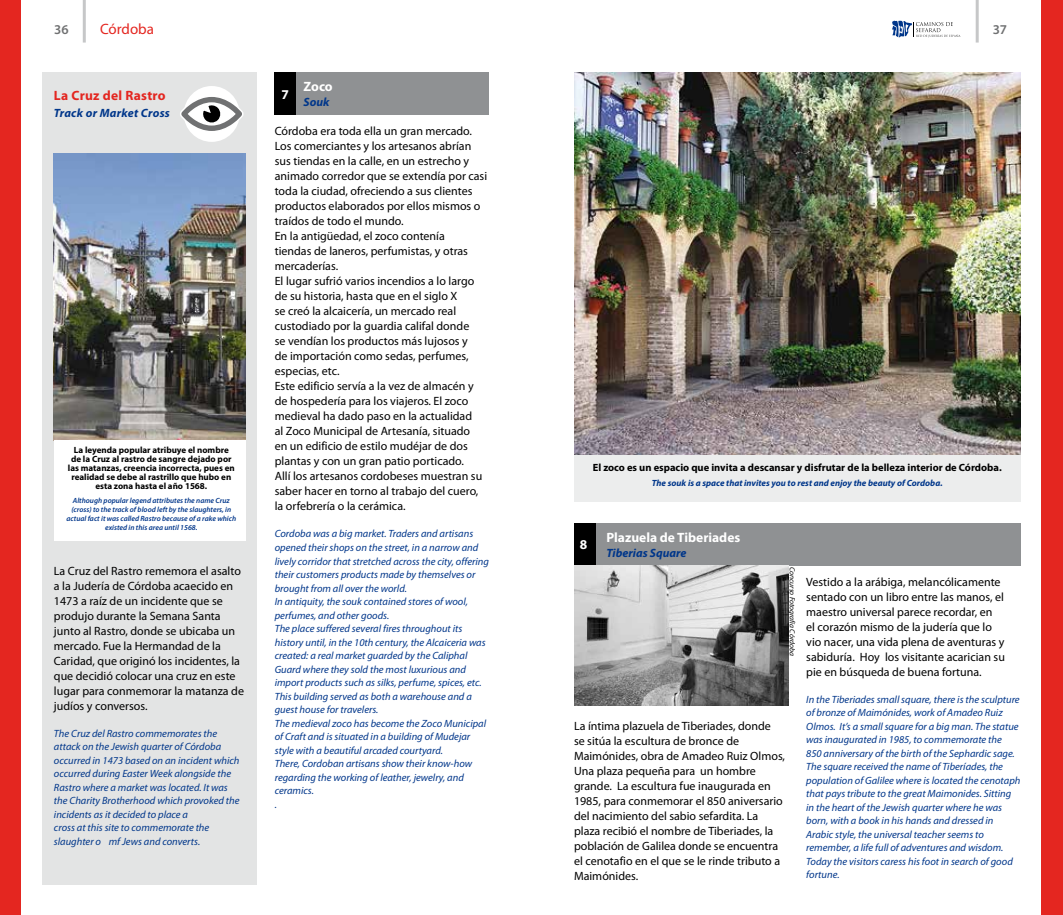
<style>
.page{position:relative;width:1063px;height:915px;background:#fff}
.page>*{position:absolute;margin:0;border:0;box-sizing:border-box;transform-origin:0 0}
.t1{font:15px "Myriad Pro";color:#e42620}
.t2{font:700 13.5px "Myriad Pro";color:#fff}
.t3{font:700 13.5px "Myriad Pro";letter-spacing:.02em;color:#e42620}
.t4{font:600 13.5px "Myriad Pro";color:#707172}
.t5{font:12px/15px "Myriad Pro";color:#000}
.t6{font:italic 700 12px "Myriad Pro";letter-spacing:.005em;color:#00368a}
.t7{font:italic 10.5px/13.5px "Myriad Pro";color:#00368a}
.t8{font:700 10.5px "Myriad Pro";color:#000}
.t9{font:700 9px/9px "Myriad Pro";color:#000;text-align:center}
.t10{font:italic 700 9px "Myriad Pro";color:#00368a}
.t11{font:italic 600 7.5px/9px "Myriad Pro";color:#00368a;text-align:center}
.t12{font:italic 7.5px "Myriad Pro";color:#000}
</style>
<div class="page">
<div style="left:1042px;top:0;width:21px;height:914px;background:#e42620"></div>
<hr style="left:976px;top:0;width:3px;height:43px;background:#c6c7c8">
<svg style="left:892px;top:21px;width:69px;height:17px"></svg>
<hr style="left:83px;top:0;width:3px;height:43px;background:#c6c7c8">
<div style="left:0;top:0;width:21px;height:914px;background:#e42620"></div>
<div style="left:574px;top:523px;width:446px;height:42px;background:#8f9193"></div>
<div style="left:574px;top:523px;width:21px;height:42px;background:#000"></div>
<div style="left:43px;top:72px;width:214px;height:812px;background:#e3e4e4"></div>
<div style="left:184px;top:86px;width:56px;height:56px;background:#fff;border-radius:50%"></div>
<svg style="left:180px;top:95px;width:64px;height:38px"></svg>
<div style="left:275px;top:72px;width:214px;height:43px;background:#8f9193"></div>
<div style="left:275px;top:72px;width:21px;height:43px;background:#000"></div>
<img style="left:54px;top:154px;width:191px;height:286px">
<div style="left:54px;top:440px;width:191px;height:100px;background:#fff"></div>
<img style="left:574px;top:73px;width:446px;height:382px">
<div style="left:574px;top:455px;width:446px;height:47px;background:#eceded"></div>
<img style="left:574px;top:565px;width:214px;height:140px">
<p class="t4" style="left:54px;top:21px;width:16px">36</p>
<p class="t1" style="left:100px;top:20px;width:55px">Córdoba</p>
<p class="t4" style="left:993px;top:21px;width:16px">37</p>
<p class="t3" style="left:54px;top:87px;width:113px">La Cruz del Rastro</p>
<p class="t6" style="left:54px;top:105px;width:117px">Track or Market Cross</p>
<p class="t9" style="left:68px;top:445px;width:168px">La leyenda popular atribuye el nombre de la Cruz al rastro de sangre dejado por las matanzas, creencia incorrecta, pues en realidad se debe al rastrillo que hubo en esta zona hasta el año 1568.</p>
<p class="t11" style="left:67px;top:495px;width:171px">Although popular legend attributes the name Cruz (cross) to the track of blood left by the slaughters, in actual fact it was called Rastro because of a rake which existed in this area until 1568.</p>
<p class="t5" style="left:54px;top:562px;width:192px">La Cruz del Rastro rememora el asalto a la Judería de Córdoba acaecido en 1473 a raíz de un incidente que se produjo durante la Semana Santa junto al Rastro, donde se ubicaba un mercado. Fue la Hermandad de la Caridad, que originó los incidentes, la que decidió colocar una cruz en este lugar para conmemorar la matanza de judíos y conversos.</p>
<p class="t7" style="left:54px;top:726px;width:187px">The Cruz del Rastro commemorates the attack on the Jewish quarter of Córdoba occurred in 1473 based on an incident which occurred during Easter Week alongside the Rastro where a market was located. It was the Charity Brotherhood which provoked the incidents as it decided to place a<br>cross at this site to commemorate the slaughter o mf Jews and converts.</p>
<p class="t2" style="left:282px;top:85px;width:9px">7</p>
<p class="t2" style="left:304px;top:78px;width:31px">Zoco</p>
<p class="t6" style="left:304px;top:94px;width:27px">Souk</p>
<p class="t5" style="left:275px;top:123px;width:214px">Córdoba era toda ella un gran mercado.<br>Los comerciantes y los artesanos abrían sus tiendas en la calle, en un estrecho y animado corredor que se extendía por casi toda la ciudad, ofreciendo a sus clientes productos elaborados por ellos mismos o traídos de todo el mundo.<br>En la antigüedad, el zoco contenía<br>tiendas de laneros, perfumistas, y otras mercaderías.<br>El lugar sufrió varios incendios a lo largo de su historia, hasta que en el siglo X<br>se creó la alcaicería, un mercado real custodiado por la guardia califal donde<br>se vendían los productos más lujosos y<br>de importación como sedas, perfumes, especias, etc.<br>Este edificio servía a la vez de almacén y de hospedería para los viajeros. El zoco medieval ha dado paso en la actualidad<br>al Zoco Municipal de Artesanía, situado<br>en un edificio de estilo mudéjar de dos plantas y con un gran patio porticado.<br>Allí los artesanos cordobeses muestran su saber hacer en torno al trabajo del cuero, la orfebrería o la cerámica.</p>
<p class="t7" style="left:275px;top:527px;width:216px">Cordoba was a big market. Traders and artisans opened their shops on the street, in a narrow and lively corridor that stretched across the city, offering their customers products made by themselves or brought from all over the world.<br>In antiquity, the souk contained stores of wool, perfumes, and other goods.<br>The place suffered several fires throughout its history until, in the 10th century, the Alcaiceria was created: a real market guarded by the Caliphal Guard where they sold the most luxurious and import products such as silks, perfume, spices, etc.<br>This building served as both a warehouse and a guest house for travelers.<br>The medieval zoco has become the Zoco Municipal of Craft and is situated in a building of Mudejar style with a beautiful arcaded courtyard.<br>There, Cordoban artisans show their know-how regarding the working of leather, jewelry, and ceramics.<br>.</p>
<p class="t8" style="left:593px;top:461px;width:411px">El zoco es un espacio que invita a descansar y disfrutar de la belleza interior de Córdoba.</p>
<p class="t10" style="left:652px;top:477px;width:292px">The souk is a space that invites you to rest and enjoy the beauty of Cordoba.</p>
<p class="t2" style="left:580px;top:536px;width:9px">8</p>
<p class="t2" style="left:606px;top:528px;width:135px">Plazuela de Tiberiades</p>
<p class="t6" style="left:606px;top:545px;width:82px">Tiberias Square</p>
<p class="t12" style="left:797px;top:567px;width:90px;rotate:90deg">Concurso Fotografía Córdoba</p>
<p class="t5" style="left:806px;top:573px;width:200px">Vestido a la arábiga, melancólicamente sentado con un libro entre las manos, el maestro universal parece recordar, en<br>el corazón mismo de la judería que lo vio nacer, una vida plena de aventuras y sabiduría. Hoy los visitante acarician su pie en búsqueda de buena fortuna.</p>
<p class="t7" style="left:806px;top:692px;width:216px">In the Tiberiades small square, there is the sculpture of bronze of Maimónides, work of Amadeo Ruiz Olmos. It’s a small square for a big man. The statue was inaugurated in 1985, to commemorate the<br>850 anniversary of the birth of the Sephardic sage.<br>The square received the name of Tiberíades, the population of Galilee where is located the cenotaph that pays tribute to the great Maimonides. Sitting in the heart of the Jewish quarter where he was born, with a book in his hands and dressed in Arabic style, the universal teacher seems to remember, a life full of adventures and wisdom.<br>Today the visitors caress his foot in search of good fortune.</p>
<p class="t5" style="left:574px;top:717px;width:213px">La íntima plazuela de Tiberiades, donde<br>se sitúa la escultura de bronce de Maimónides, obra de Amadeo Ruiz Olmos, Una plaza pequeña para un hombre grande. La escultura fue inaugurada en 1985, para conmemorar el 850 aniversario del nacimiento del sabio sefardita. La plaza recibió el nombre de Tiberiades, la población de Galilea donde se encuentra el cenotafio en el que se le rinde tributo a Maimónides.</p>
</div>
